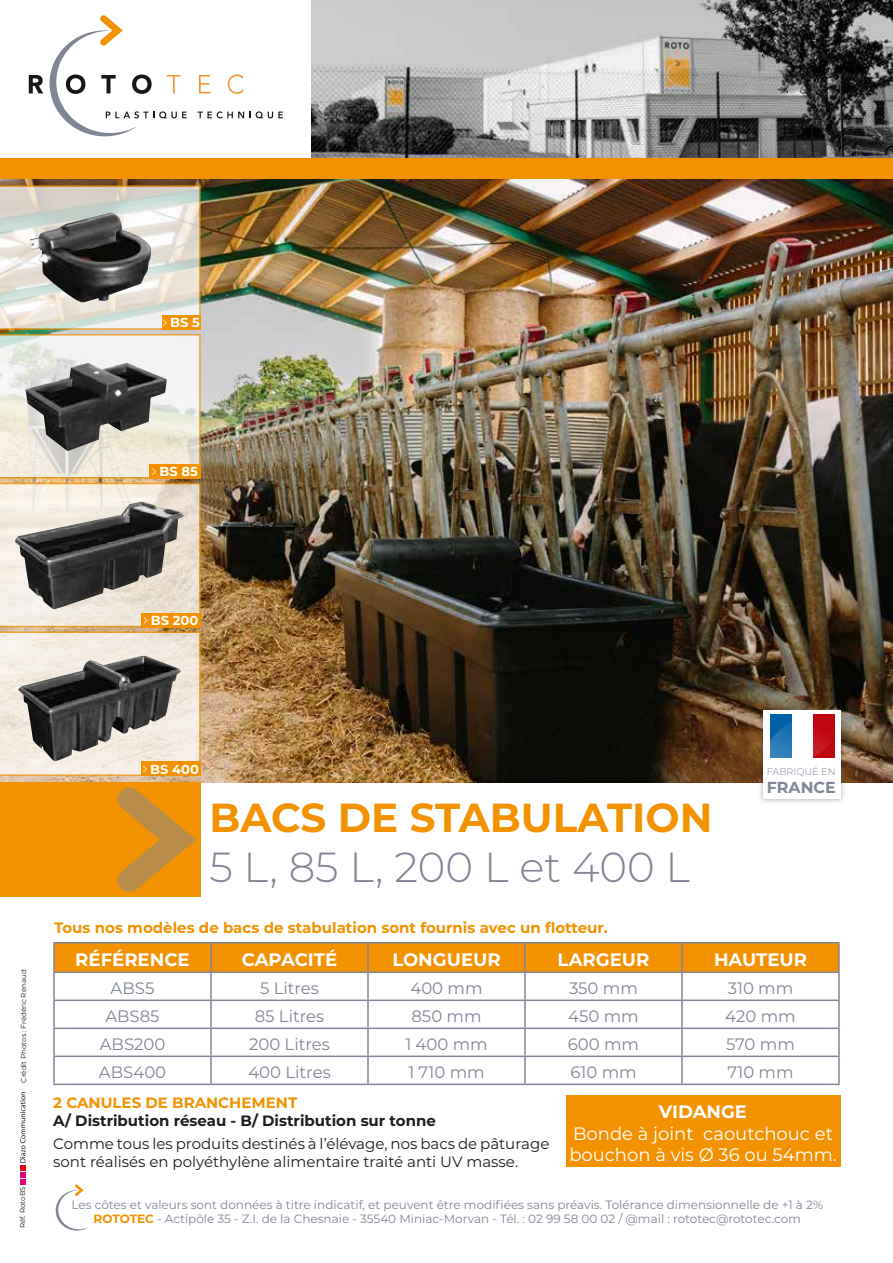
<style>
.page{position:relative;width:893px;height:1263px;background:#fff}
.page>*{position:absolute;margin:0;border:0;box-sizing:border-box;transform-origin:0 0}
.t1{font:300 42px "Montserrat";color:#808695}
.t2{font:700 40.5px "Montserrat";color:#f39200}
.t3{font:700 18px "Montserrat";color:#fff}
.t4{font:18px/21.6px "Montserrat";color:#fff}
.t5{font:16.5px "Montserrat";color:#808695}
.t6{font:700 15.9px "Montserrat";color:#808695}
.t7{font:15px/18px "Montserrat";color:#1d1d1b}
.t8{font:700 15px "Montserrat";color:#f39200}
.t9{font:700 15px "Montserrat";color:#1d1d1b}
.t10{font:700 13.05px "Montserrat";color:#fff}
.t11{font:12px/14.4px "Montserrat";color:#808695;text-align:center}
.t12{font:300 9.75px "Montserrat";color:#808695}
.t13{font:7.05px "Montserrat";color:#1d1d1b}
.s1{font-weight:700;color:#f39200}
</style>
<div class="page">
<img style="left:311px;top:0;width:582px;height:158px">
<div style="left:565px;top:1095px;width:275px;height:72px;background:#f39200"></div>
<img style="left:0;top:179px;width:893px;height:604px">
<div style="left:0;top:783px;width:200px;height:114px;background:#f39200"></div>
<svg style="left:29px;top:75px;width:14px;height:18px"></svg>
<svg style="left:198px;top:111px;width:85px;height:7px"></svg>
<svg style="left:199px;top:75px;width:11px;height:18px"></svg>
<svg style="left:228px;top:74px;width:16px;height:20px"></svg>
<svg style="left:50px;top:15px;width:137px;height:121px"></svg>
<svg style="left:117px;top:787px;width:79px;height:105px"></svg>
<div style="left:55px;top:943px;width:783px;height:28px;background:#f39200"></div>
<hr style="left:53px;top:973px;width:2px;height:26px;background:#808695">
<hr style="left:210px;top:973px;width:2px;height:26px;background:#808695">
<hr style="left:367px;top:973px;width:2px;height:26px;background:#808695">
<hr style="left:524px;top:973px;width:2px;height:26px;background:#808695">
<hr style="left:681px;top:973px;width:2px;height:26px;background:#808695">
<hr style="left:838px;top:973px;width:2px;height:26px;background:#808695">
<hr style="left:53px;top:1001px;width:2px;height:26px;background:#808695">
<hr style="left:210px;top:1001px;width:2px;height:26px;background:#808695">
<hr style="left:367px;top:1001px;width:2px;height:26px;background:#808695">
<hr style="left:524px;top:1001px;width:2px;height:26px;background:#808695">
<hr style="left:681px;top:1001px;width:2px;height:26px;background:#808695">
<hr style="left:838px;top:1001px;width:2px;height:26px;background:#808695">
<hr style="left:53px;top:1029px;width:2px;height:26px;background:#808695">
<hr style="left:210px;top:1029px;width:2px;height:26px;background:#808695">
<hr style="left:367px;top:1029px;width:2px;height:26px;background:#808695">
<hr style="left:524px;top:1029px;width:2px;height:26px;background:#808695">
<hr style="left:681px;top:1029px;width:2px;height:26px;background:#808695">
<hr style="left:838px;top:1029px;width:2px;height:26px;background:#808695">
<hr style="left:53px;top:1057px;width:2px;height:26px;background:#808695">
<hr style="left:210px;top:1057px;width:2px;height:26px;background:#808695">
<hr style="left:367px;top:1057px;width:2px;height:26px;background:#808695">
<hr style="left:524px;top:1057px;width:2px;height:26px;background:#808695">
<hr style="left:681px;top:1057px;width:2px;height:26px;background:#808695">
<hr style="left:838px;top:1057px;width:2px;height:26px;background:#808695">
<hr style="left:53px;top:942px;width:158px;height:1px;background:#808695">
<hr style="left:53px;top:943px;width:2px;height:28px;background:#808695">
<hr style="left:211px;top:942px;width:157px;height:1px;background:#808695">
<hr style="left:210px;top:943px;width:2px;height:28px;background:#808695">
<hr style="left:368px;top:942px;width:157px;height:1px;background:#808695">
<hr style="left:367px;top:943px;width:2px;height:28px;background:#808695">
<hr style="left:525px;top:942px;width:157px;height:1px;background:#808695">
<hr style="left:524px;top:943px;width:2px;height:28px;background:#808695">
<hr style="left:682px;top:942px;width:158px;height:1px;background:#808695">
<hr style="left:681px;top:943px;width:2px;height:28px;background:#808695">
<hr style="left:838px;top:943px;width:2px;height:28px;background:#808695">
<hr style="left:53px;top:971px;width:158px;height:2px;background:#808695">
<hr style="left:211px;top:971px;width:157px;height:2px;background:#808695">
<hr style="left:368px;top:971px;width:157px;height:2px;background:#808695">
<hr style="left:525px;top:971px;width:157px;height:2px;background:#808695">
<hr style="left:682px;top:971px;width:158px;height:2px;background:#808695">
<hr style="left:53px;top:999px;width:158px;height:2px;background:#808695">
<hr style="left:211px;top:999px;width:157px;height:2px;background:#808695">
<hr style="left:368px;top:999px;width:157px;height:2px;background:#808695">
<hr style="left:525px;top:999px;width:157px;height:2px;background:#808695">
<hr style="left:682px;top:999px;width:158px;height:2px;background:#808695">
<hr style="left:53px;top:1027px;width:158px;height:2px;background:#808695">
<hr style="left:211px;top:1027px;width:157px;height:2px;background:#808695">
<hr style="left:368px;top:1027px;width:157px;height:2px;background:#808695">
<hr style="left:525px;top:1027px;width:157px;height:2px;background:#808695">
<hr style="left:682px;top:1027px;width:158px;height:2px;background:#808695">
<hr style="left:53px;top:1055px;width:158px;height:2px;background:#808695">
<hr style="left:211px;top:1055px;width:157px;height:2px;background:#808695">
<hr style="left:368px;top:1055px;width:157px;height:2px;background:#808695">
<hr style="left:525px;top:1055px;width:157px;height:2px;background:#808695">
<hr style="left:682px;top:1055px;width:158px;height:2px;background:#808695">
<hr style="left:53px;top:1083px;width:158px;height:2px;background:#808695">
<hr style="left:211px;top:1083px;width:157px;height:2px;background:#808695">
<hr style="left:368px;top:1083px;width:157px;height:2px;background:#808695">
<hr style="left:525px;top:1083px;width:157px;height:2px;background:#808695">
<hr style="left:682px;top:1083px;width:158px;height:2px;background:#808695">
<div style="left:0;top:158px;width:893px;height:21px;background:#f39200"></div>
<svg style="left:56px;top:1184px;width:33px;height:46px"></svg>
<div style="left:757px;top:705px;width:89px;height:100px;background:#1d1d1b;opacity:.35"></div>
<div style="left:763px;top:711px;width:77px;height:88px;background:#fff"></div>
<svg style="left:770px;top:712px;width:72px;height:55px"></svg>
<svg style="left:0;top:185px;width:201px;height:591px;background:#c9bfae"></svg>
<img style="left:15px;top:502px;width:169px;height:107px">
<img style="left:18px;top:656px;width:163px;height:105px">
<svg style="left:20px;top:1092px;width:5px;height:93px"></svg>
<p class="t10" style="left:170px;top:313px;width:31px">BS 5</p>
<p class="t10" style="left:159px;top:462px;width:40px">BS 85</p>
<p class="t10" style="left:151px;top:611px;width:49px">BS 200</p>
<p class="t13" style="left:19px;top:1082px;width:114px;rotate:-90deg">Crédit Photos : Frédéric Renaud</p>
<p class="t13" style="left:18px;top:1228px;width:43px;rotate:-90deg">Réf. RotoBS</p>
<p class="t10" style="left:150px;top:760px;width:50px">BS 400</p>
<h2 class="t2" style="left:209px;top:788px;width:504px">BACS DE STABULATION</h2>
<h1 class="t1" style="left:209px;top:839px;width:482px">5 L, 85 L, 200 L et 400 L</h1>
<p class="t8" style="left:54px;top:917px;width:555px">Tous nos modèles de bacs de stabulation sont fournis avec un flotteur.</p>
<p class="t12" style="left:767px;top:764px;width:70px">FABRIQUÉ EN</p>
<h3 class="t6" style="left:767px;top:775px;width:71px">FRANCE</h3>
<h3 class="t3" style="left:75px;top:947px;width:116px">RÉFÉRENCE</h3>
<h3 class="t3" style="left:242px;top:947px;width:97px">CAPACITÉ</h3>
<h3 class="t3" style="left:392px;top:947px;width:110px">LONGUEUR</h3>
<h3 class="t3" style="left:558px;top:947px;width:93px">LARGEUR</h3>
<h3 class="t3" style="left:714px;top:947px;width:94px">HAUTEUR</h3>
<h3 class="t5" style="left:111px;top:977px;width:45px">ABS5</h3>
<h3 class="t5" style="left:260px;top:977px;width:60px">5 Litres</h3>
<h3 class="t5" style="left:410px;top:977px;width:74px">400 mm</h3>
<h3 class="t5" style="left:569px;top:977px;width:70px">350 mm</h3>
<h3 class="t5" style="left:728px;top:977px;width:67px">310 mm</h3>
<h3 class="t5" style="left:105px;top:1005px;width:56px">ABS85</h3>
<h3 class="t5" style="left:255px;top:1005px;width:71px">85 Litres</h3>
<h3 class="t5" style="left:411px;top:1005px;width:72px">850 mm</h3>
<h3 class="t5" style="left:568px;top:1005px;width:72px">450 mm</h3>
<h3 class="t5" style="left:725px;top:1005px;width:72px">420 mm</h3>
<h3 class="t5" style="left:100px;top:1033px;width:67px">ABS200</h3>
<h3 class="t5" style="left:249px;top:1033px;width:82px">200 Litres</h3>
<h3 class="t5" style="left:405px;top:1033px;width:84px">1 400 mm</h3>
<h3 class="t5" style="left:568px;top:1033px;width:73px">600 mm</h3>
<h3 class="t5" style="left:726px;top:1033px;width:70px">570 mm</h3>
<h3 class="t5" style="left:99px;top:1061px;width:69px">ABS400</h3>
<h3 class="t5" style="left:248px;top:1061px;width:84px">400 Litres</h3>
<h3 class="t5" style="left:408px;top:1061px;width:78px">1 710 mm</h3>
<h3 class="t5" style="left:570px;top:1061px;width:68px">610 mm</h3>
<h3 class="t5" style="left:727px;top:1061px;width:68px">710 mm</h3>
<p class="t8" style="left:53px;top:1092px;width:246px">2 CANULES DE BRANCHEMENT</p>
<p class="t9" style="left:53px;top:1110px;width:384px">A/ Distribution réseau - B/ Distribution sur tonne</p>
<p class="t7" style="left:53px;top:1134px;width:498px">Comme tous les produits destinés à l’élévage, nos bacs de pâturage sont réalisés en polyéthylène alimentaire traité anti UV masse.</p>
<h3 class="t3" style="left:659px;top:1099px;width:90px">VIDANGE</h3>
<h3 class="t4" style="left:569px;top:1122px;width:269px">Bonde à joint caoutchouc et bouchon à vis Ø 36 ou 54mm.</h3>
<p class="t11" style="left:71px;top:1197px;width:753px">Les côtes et valeurs sont données à titre indicatif, et peuvent être modifiées sans préavis. Tolérance dimensionnelle de +1 à 2%<br><span class="s1">ROTOTEC</span> - Actipôle 35 - Z.I. de la Chesnaie - 35540 Miniac-Morvan - Tél. : 02 99 58 00 02 / @mail : rototec@rototec.com</p>
</div>
